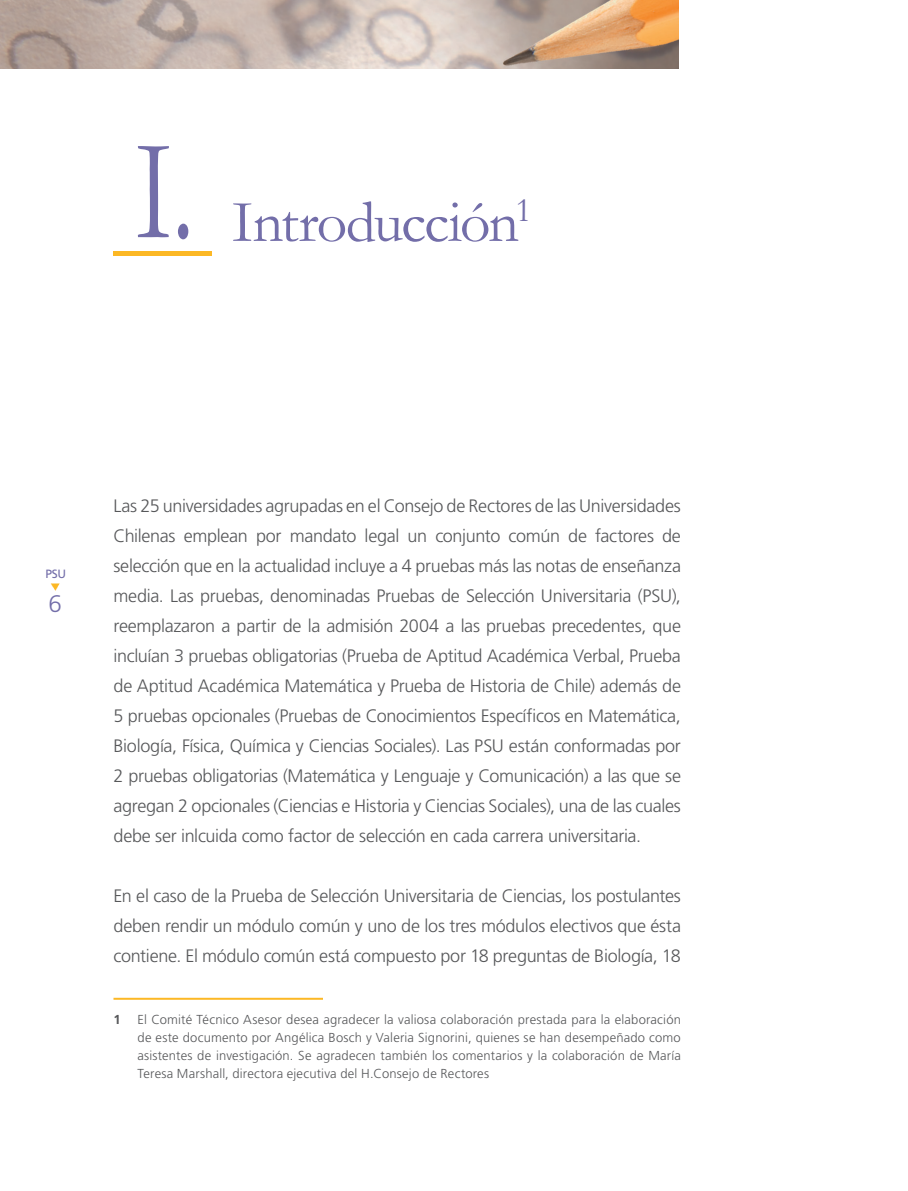
<style>
.page{position:relative;width:908px;height:1191px;background:#fff}
.page>*{position:absolute;margin:0;border:0;box-sizing:border-box;transform-origin:0 0}
.t1{font:146px "Garamond";color:#736ea9;scale:.7 1}
.t2{font:60px "Garamond";letter-spacing:-.035em;color:#736ea9}
.t3{font:34.8px "Garamond";color:#736ea9}
.t4{font:300 24px "Frutiger LT Std";color:#736ea9}
.t5{font:300 18px/30px "Frutiger LT Std";letter-spacing:-.015em;color:#57585a;text-align:justify}
.t6{font:300 13px/18px "Frutiger LT Std";letter-spacing:.015em;color:#57585a;text-align:justify}
.t7{font:700 13px "Frutiger LT Std";color:#57585a}
.t8{font:12px "Frutiger LT Std";color:#736ea9}
</style>
<div class="page">
<svg style="left:51px;top:583px;width:9px;height:7px"></svg>
<hr style="left:113px;top:997px;width:210px;height:2px;background:#fcb825">
<img style="left:0;top:0;width:678px;height:68px">
<div style="left:113px;top:251px;width:99px;height:5px;background:#fcb825"></div>
<h1 class="t1" style="left:136px;top:104px;width:85px">I.</h1>
<h3 class="t3" style="left:515px;top:189px;width:18px">1</h3>
<h2 class="t2" style="left:232px;top:186px;width:288px">Introducción</h2>
<p class="t8" style="left:46px;top:567px;width:22px">PSU</p>
<h3 class="t4" style="left:49px;top:590px;width:15px">6</h3>
<p class="t5" style="left:113px;top:491px;width:568px">Las 25 universidades agrupadas en el Consejo de Rectores de las Universidades Chilenas emplean por mandato legal un conjunto común de factores de selección que en la actualidad incluye a 4 pruebas más las notas de enseñanza media. Las pruebas, denominadas Pruebas de Selección Universitaria (PSU), reemplazaron a partir de la admisión 2004 a las pruebas precedentes, que incluían 3 pruebas obligatorias (Prueba de Aptitud Académica Verbal, Prueba de Aptitud Académica Matemática y Prueba de Historia de Chile) además de 5 pruebas opcionales (Pruebas de Conocimientos Específicos en Matemática, Biología, Física, Química y Ciencias Sociales). Las PSU están conformadas por 2 pruebas obligatorias (Matemática y Lenguaje y Comunicación) a las que se agregan 2 opcionales (Ciencias e Historia y Ciencias Sociales), una de las cuales debe ser inlcuida como factor de selección en cada carrera universitaria.</p>
<p class="t5" style="left:113px;top:881px;width:568px">En el caso de la Prueba de Selección Universitaria de Ciencias, los postulantes deben rendir un módulo común y uno de los tres módulos electivos que ésta contiene. El módulo común está compuesto por 18 preguntas de Biología, 18</p>
<p class="t7" style="left:113px;top:1011px;width:9px">1</p>
<p class="t6" style="left:137px;top:1010px;width:544px">El Comité Técnico Asesor desea agradecer la valiosa colaboración prestada para la elaboración de este documento por Angélica Bosch y Valeria Signorini, quienes se han desempeñado como asistentes de investigación. Se agradecen también los comentarios y la colaboración de María Teresa Marshall, directora ejecutiva del H.Consejo de Rectores</p>
</div>
